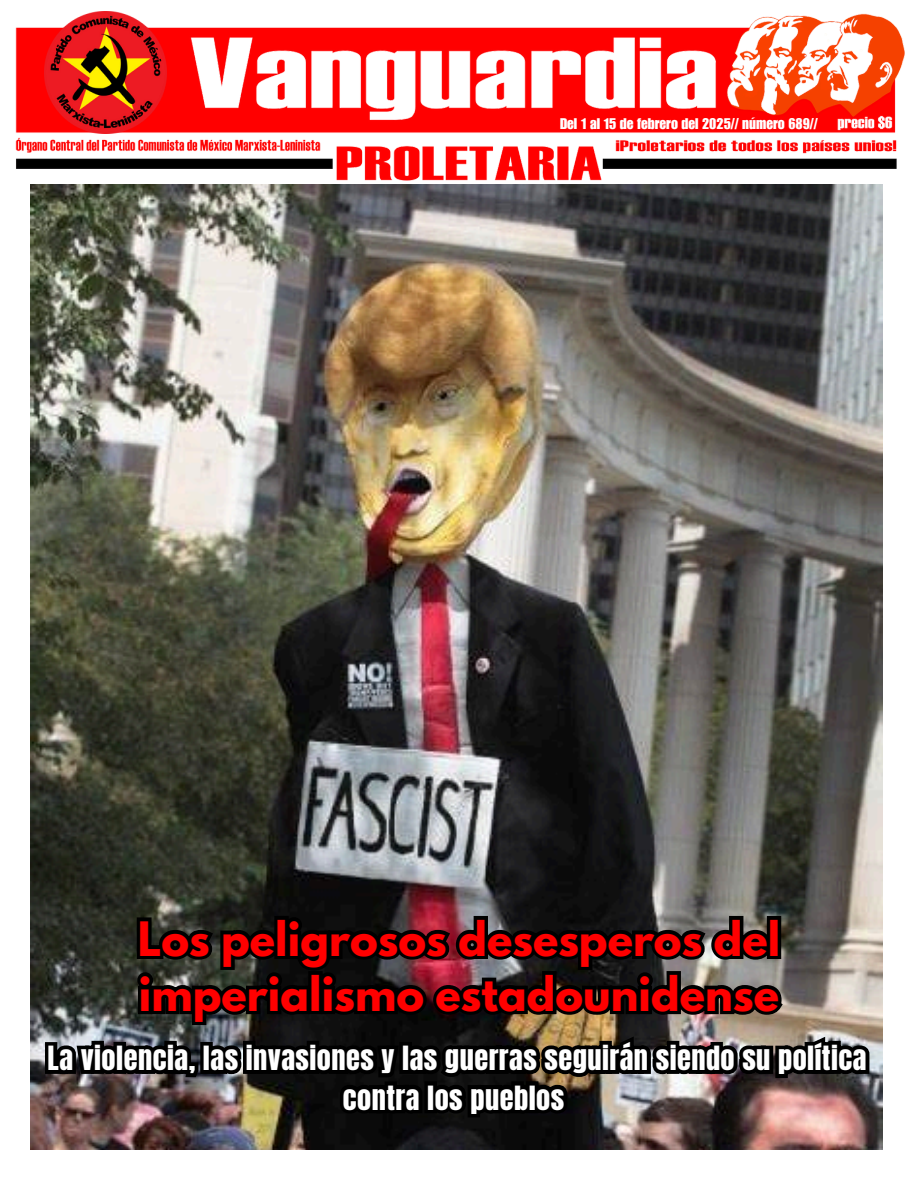
<style>
.page{position:relative;width:918px;height:1188px;background:#fff}
.page>*{position:absolute;margin:0;border:0;box-sizing:border-box;transform-origin:0 0}
.t1{font:700 42px/55.2px "League Spartan";color:#f00}
.t2{font:28.35px/39.3px "Anton";letter-spacing:.015em;color:#fff;text-align:center}
.t3{font:15px "Impact LT Std";color:#fff}
</style>
<div class="page">
<img style="left:15px;top:13px;width:890px;height:193px">
<img style="left:44px;top:11px;width:123px;height:123px">
<img style="left:31px;top:185px;width:851px;height:965px">
<svg style="left:131px;top:912px;width:656px;height:99px;background:#211b1b"></svg>
<img style="left:41px;top:1011px;width:835px;height:139px">
<svg style="left:334px;top:1055px;width:240px;height:95px;background:#0a0909"></svg>
<p class="t3" style="left:560px;top:118px;width:259px">Del 1 al 15 de febrero del 2025// número 689//</p>
<p class="t1" style="left:138px;top:916px;width:644px">Los peligrosos desesperos del imperialismo estadounidense</p>
<p class="t2" style="left:48px;top:1039px;width:820px">La violencia, las invasiones y las guerras seguirán siendo su política contra los pueblos</p>
</div>
